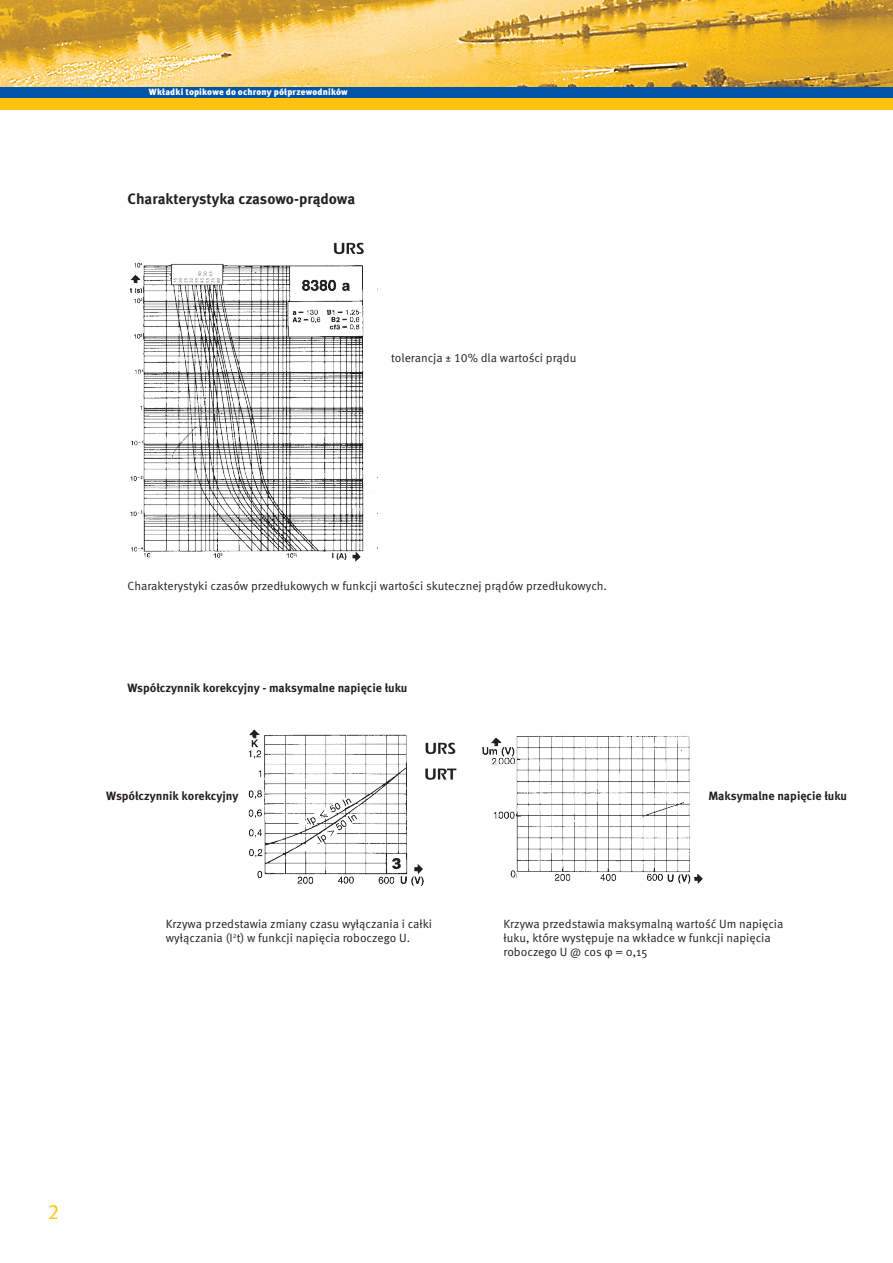
<style>
.page{position:relative;width:893px;height:1263px;background:#fff}
.page>*{position:absolute;margin:0;border:0;box-sizing:border-box;transform-origin:0 0}
.t1{font:21px "Meta Pro";color:#fec210}
.t2{font:700 15px "Meta Pro";letter-spacing:-.005em;color:#231f20}
.t3{font:12px/14.4px "Meta Pro";color:#231f20}
.t4{font:700 12px "Meta Pro";color:#231f20}
.t5{font:900 9px "Meta Pro";letter-spacing:.015em;color:#fff}
</style>
<div class="page">
<img style="left:0;top:0;width:893px;height:87px">
<div style="left:0;top:87px;width:893px;height:11px;background:#0154a6"></div>
<div style="left:0;top:98px;width:893px;height:12px;background:#fec210"></div>
<img style="left:130px;top:242px;width:244px;height:320px">
<img style="left:246px;top:729px;width:457px;height:158px">
<div style="left:700px;top:765px;width:180px;height:61px;background:#fff"></div>
<p class="t5" style="left:149px;top:86px;width:200px">Wkładki topikowe do ochrony półprzewodników</p>
<p class="t2" style="left:128px;top:189px;width:229px">Charakterystyka czasowo-prądowa</p>
<p class="t3" style="left:391px;top:351px;width:187px">tolerancja ± 10% dla wartości prądu</p>
<p class="t3" style="left:128px;top:579px;width:481px">Charakterystyki czasów przedłukowych w funkcji wartości skutecznej prądów przedłukowych.</p>
<p class="t4" style="left:128px;top:680px;width:281px">Współczynnik korekcyjny - maksymalne napięcie łuku</p>
<p class="t4" style="left:106px;top:788px;width:134px">Współczynnik korekcyjny</p>
<p class="t4" style="left:708px;top:788px;width:140px">Maksymalne napięcie łuku</p>
<p class="t3" style="left:166px;top:916px;width:268px">Krzywa przedstawia zmiany czasu wyłączania i całki wyłączania (I<sup>2</sup>t) w funkcji napięcia roboczego U.</p>
<p class="t3" style="left:504px;top:916px;width:281px">Krzywa przedstawia maksymalną wartość Um napięcia łuku, które występuje na wkładce w funkcji napięcia roboczego U @ cos φ = 0,15</p>
<p class="t1" style="left:47px;top:1199px;width:13px">2</p>
</div>
